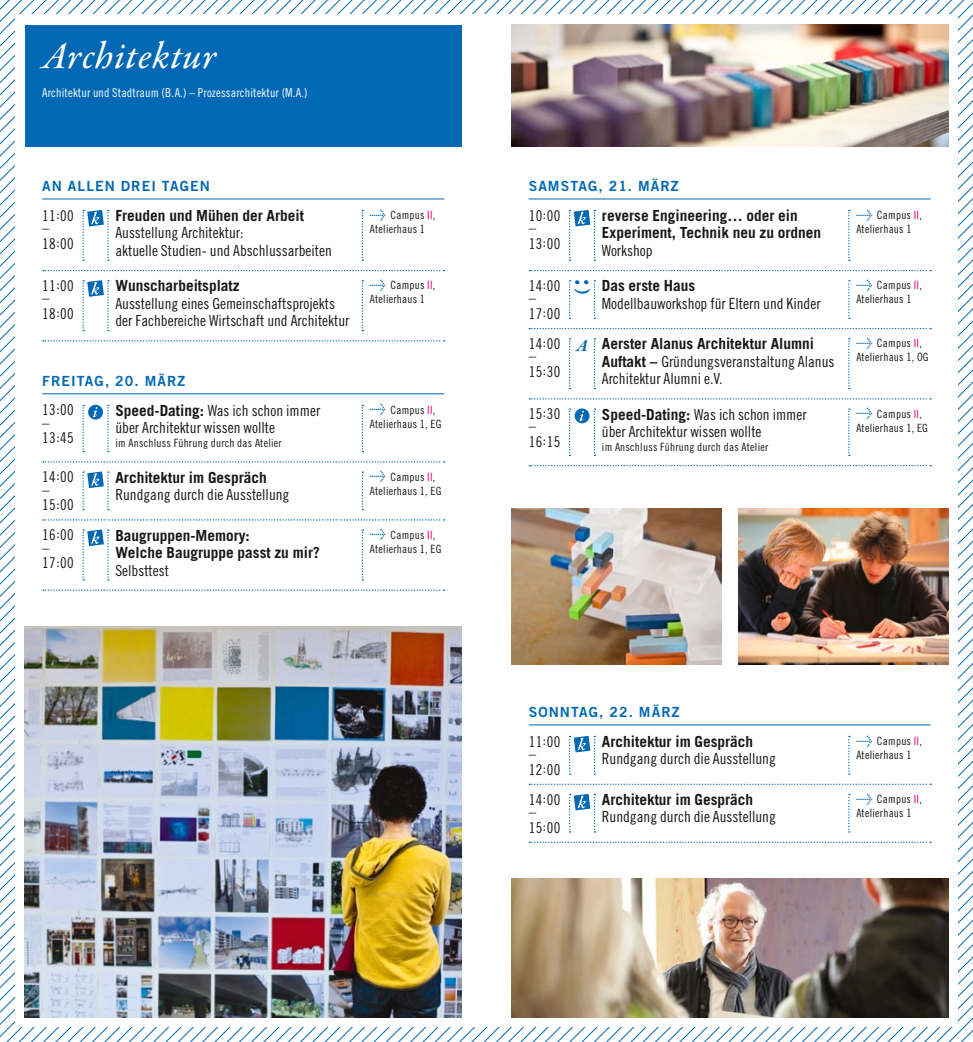
<style>
.page{position:relative;width:973px;height:1042px;background:#fff}
.page>*{position:absolute;margin:0;border:0;box-sizing:border-box;transform-origin:0 0}
.t1{font:38.5px "Garamond Premr Pro Med It";letter-spacing:.015em;color:#fff}
.t2{font:15.4px/17.5px "Trade Gothic LT Std Cn 18";color:#181716}
.t3{font:700 15.4px/17.5px "Trade Gothic LT Std";color:#181716}
.t4{font:14.88px/12.2px "Trade Gothic LT Std Cn 18";letter-spacing:.035em;color:#181716}
.t5{font:14px "Trade Gothic LT Std Bd 2";letter-spacing:.075em;color:#0068b4}
.t6{font:12.25px "Trade Gothic LT Std Cn 18";letter-spacing:.01em;color:#fff}
.t7{font:11.38px/14px "Trade Gothic LT Std Cn 18";letter-spacing:.02em;color:#181716}
.s1{font-family:"Trade Gothic LT Std";font-weight:700}
.s2{color:#e5007c}
.s3{font-family:"Garamond Premr Pro";font-style:italic;font-size:17.5px;color:#0068b4}
</style>
<div class="page">
<img style="left:25px;top:627px;width:436px;height:390px">
<img style="left:511px;top:878px;width:18px;height:139px">
<img style="left:511px;top:508px;width:18px;height:157px">
<img style="left:511px;top:25px;width:18px;height:121px">
<div style="left:25px;top:25px;width:436px;height:121px;background:#0068b4"></div>
<hr style="left:42px;top:198px;width:402px;height:1px;background:#0068b4">
<svg style="left:43px;top:270px;width:401px;height:1px"></svg>
<svg style="left:43px;top:340px;width:401px;height:1px"></svg>
<hr style="left:42px;top:393px;width:402px;height:1px;background:#0068b4">
<svg style="left:43px;top:461px;width:401px;height:1px"></svg>
<svg style="left:43px;top:519px;width:401px;height:1px"></svg>
<svg style="left:43px;top:589px;width:401px;height:2px"></svg>
<svg style="left:361px;top:210px;width:2px;height:51px"></svg>
<svg style="left:82px;top:210px;width:27px;height:51px"></svg>
<svg style="left:361px;top:280px;width:2px;height:51px"></svg>
<svg style="left:82px;top:280px;width:27px;height:51px"></svg>
<svg style="left:361px;top:405px;width:2px;height:47px"></svg>
<svg style="left:82px;top:405px;width:27px;height:47px"></svg>
<svg style="left:361px;top:471px;width:2px;height:39px"></svg>
<svg style="left:82px;top:471px;width:27px;height:39px"></svg>
<svg style="left:361px;top:529px;width:2px;height:51px"></svg>
<svg style="left:82px;top:529px;width:27px;height:51px"></svg>
<hr style="left:528px;top:198px;width:402px;height:1px;background:#0068b4">
<hr style="left:528px;top:724px;width:402px;height:1px;background:#0068b4">
<img style="left:529px;top:0;width:443px;height:1042px">
<h1 class="t1" style="left:42px;top:31px;width:176px">Architektur</h1>
<p class="t6" style="left:42px;top:86px;width:267px">Architektur und Stadtraum (B.A.) – Prozessarchitektur (M.A.)</p>
<p class="t5" style="left:42px;top:177px;width:169px">AN ALLEN DREI TAGEN</p>
<p class="t4" style="left:42px;top:209px;width:33px">11:00 –</p>
<p class="t4" style="left:42px;top:237px;width:33px">18:00</p>
<p class="t3" style="left:115px;top:206px;width:190px">Freuden und Mühen der Arbeit</p>
<p class="t2" style="left:115px;top:224px;width:218px">Ausstellung Architektur:<br>aktuelle Studien- und Abschlussarbeiten</p>
<p class="t4" style="left:42px;top:279px;width:33px">11:00 –</p>
<p class="t4" style="left:42px;top:307px;width:33px">18:00</p>
<p class="t3" style="left:115px;top:277px;width:126px">Wunscharbeitsplatz</p>
<p class="t2" style="left:115px;top:294px;width:235px">Ausstellung eines Gemeinschaftsprojekts der Fachbereiche Wirtschaft und Architektur</p>
<p class="t5" style="left:42px;top:372px;width:144px">FREITAG, 20. MÄRZ</p>
<p class="t4" style="left:42px;top:404px;width:33px">13:00 –</p>
<p class="t4" style="left:42px;top:432px;width:33px">13:45</p>
<p class="t2" style="left:115px;top:401px;width:206px"><span class="s1">Speed-Dating:</span> Was ich schon immer über Architektur wissen wollte</p>
<p class="t7" style="left:115px;top:436px;width:168px">im Anschluss Führung durch das Atelier</p>
<p class="t4" style="left:42px;top:471px;width:33px">14:00 –</p>
<p class="t4" style="left:42px;top:499px;width:33px">15:00</p>
<p class="t4" style="left:42px;top:529px;width:33px">16:00 –</p>
<p class="t4" style="left:42px;top:557px;width:33px">17:00</p>
<p class="t3" style="left:115px;top:468px;width:153px">Architektur im Gespräch</p>
<p class="t2" style="left:115px;top:486px;width:175px">Rundgang durch die Ausstellung</p>
<p class="t3" style="left:115px;top:526px;width:206px">Baugruppen-Memory:<br>Welche Baugruppe passt zu mir?</p>
<p class="t2" style="left:115px;top:561px;width:55px">Selbsttest</p>
<p class="t7" style="left:370px;top:208px;width:67px;text-indent:21px">Campus <span class="s2">II</span>,<br>Atelierhaus 1</p>
<p class="t7" style="left:370px;top:278px;width:67px;text-indent:21px">Campus <span class="s2">II</span>,<br>Atelierhaus 1</p>
<p class="t7" style="left:370px;top:403px;width:73px;text-indent:21px">Campus <span class="s2">II</span>,<br>Atelierhaus 1, EG</p>
<p class="t7" style="left:370px;top:469px;width:73px;text-indent:21px">Campus <span class="s2">II</span>,<br>Atelierhaus 1, EG</p>
<p class="t7" style="left:370px;top:527px;width:73px;text-indent:21px">Campus <span class="s2">II</span>,<br>Atelierhaus 1, EG</p>
<p class="t5" style="left:528px;top:177px;width:30px">SAMST</p>
<p class="t5" style="left:578px;top:177px;width:102px">AG, 21. MÄRZ</p>
<p class="t4" style="left:528px;top:209px;width:33px">10:00 –</p>
<p class="t4" style="left:528px;top:237px;width:33px">13:00</p>
<p class="t3" style="left:601px;top:206px;width:221px">reverse Engineering… oder ein<br>Experiment, Technik neu zu ordnen</p>
<p class="t2" style="left:601px;top:241px;width:52px">Workshop</p>
<p class="t4" style="left:528px;top:279px;width:33px">14:00 –</p>
<p class="t4" style="left:528px;top:307px;width:33px">17:00</p>
<p class="t4" style="left:528px;top:337px;width:33px">14:00 –</p>
<p class="t4" style="left:528px;top:365px;width:33px">15:30</p>
<p class="t4" style="left:528px;top:408px;width:33px">15:30 –</p>
<p class="t4" style="left:528px;top:436px;width:33px">16:15</p>
<p class="t3" style="left:601px;top:277px;width:95px">Das erste Haus</p>
<p class="t2" style="left:601px;top:294px;width:220px">Modellbauworkshop für Eltern und Kinder</p>
<p class="t3" style="left:576px;top:335px;width:239px"><span class="s3">A</span> Aerster Alanus Architektur Alumni</p>
<p class="t2" style="left:601px;top:352px;width:234px"><span class="s1">Auftakt –</span> Gründungsveranstaltung Alanus<br>Architektur Alumni e.V.</p>
<p class="t2" style="left:601px;top:405px;width:206px"><span class="s1">Speed-Dating:</span> Was ich schon immer über Architektur wissen wollte</p>
<p class="t7" style="left:601px;top:440px;width:168px">im Anschluss Führung durch das Atelier</p>
<p class="t7" style="left:856px;top:208px;width:67px;text-indent:21px">Campus <span class="s2">II</span>,<br>Atelierhaus 1</p>
<p class="t7" style="left:856px;top:278px;width:67px;text-indent:21px">Campus <span class="s2">II</span>,<br>Atelierhaus 1</p>
<p class="t7" style="left:856px;top:336px;width:74px;text-indent:21px">Campus <span class="s2">II</span>,<br>Atelierhaus 1, OG</p>
<p class="t7" style="left:856px;top:406px;width:73px;text-indent:21px">Campus <span class="s2">II</span>,<br>Atelierhaus 1, EG</p>
<p class="t5" style="left:528px;top:703px;width:152px">SONNTAG, 22. MÄRZ</p>
<p class="t4" style="left:528px;top:735px;width:33px">11:00 –</p>
<p class="t4" style="left:528px;top:763px;width:33px">12:00</p>
<p class="t3" style="left:601px;top:732px;width:153px">Architektur im Gespräch</p>
<p class="t2" style="left:601px;top:750px;width:175px">Rundgang durch die Ausstellung</p>
<p class="t7" style="left:856px;top:734px;width:67px;text-indent:21px">Campus <span class="s2">II</span>,<br>Atelierhaus 1</p>
<p class="t4" style="left:528px;top:793px;width:33px">14:00 –</p>
<p class="t4" style="left:528px;top:821px;width:33px">15:00</p>
<p class="t3" style="left:601px;top:790px;width:153px">Architektur im Gespräch</p>
<p class="t2" style="left:601px;top:808px;width:175px">Rundgang durch die Ausstellung</p>
<p class="t7" style="left:856px;top:792px;width:67px;text-indent:21px">Campus <span class="s2">II</span>,<br>Atelierhaus 1</p>
</div>
